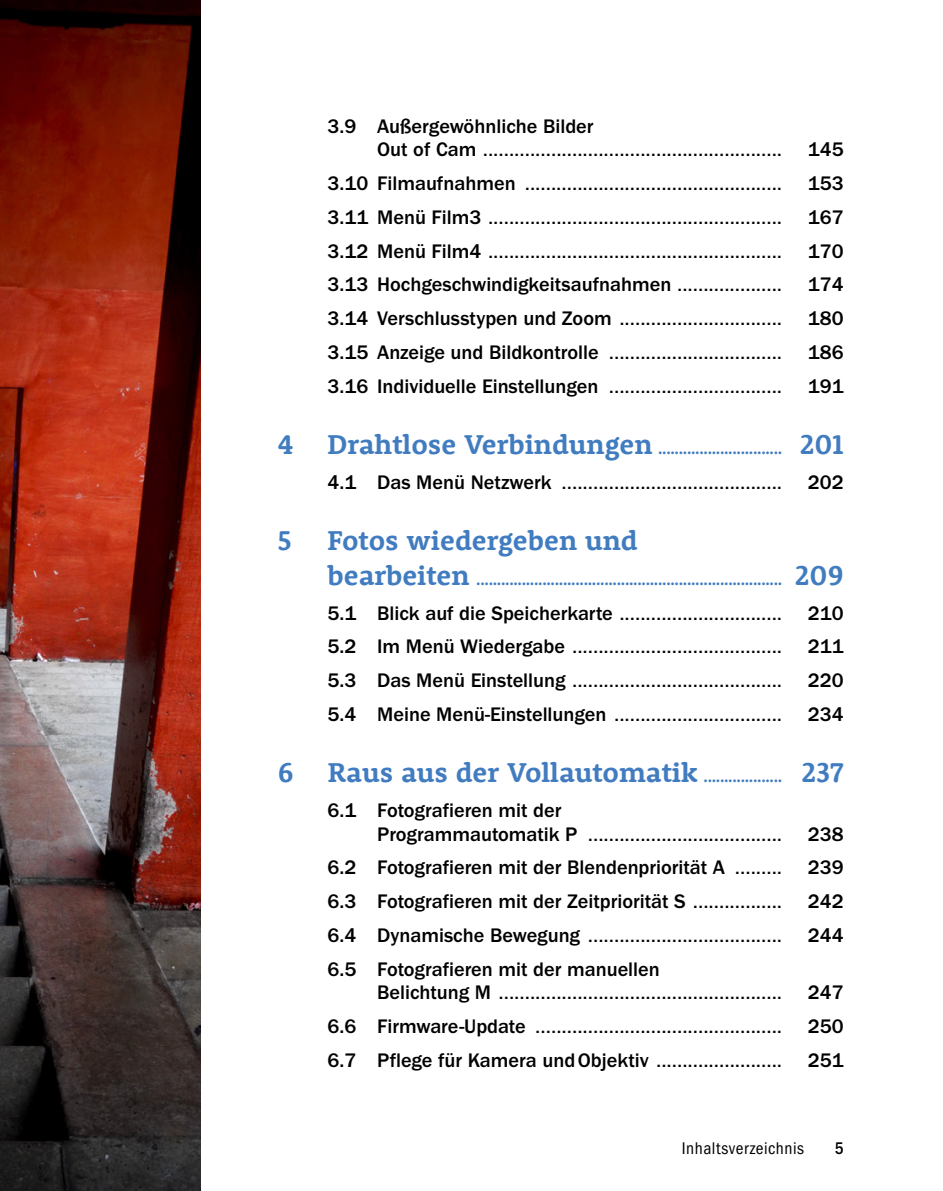
<style>
.page{position:relative;width:943px;height:1191px;background:#fff}
.page>*{position:absolute;margin:0;border:0;box-sizing:border-box;transform-origin:0 0}
.t1{font:700 28px "Rooney";color:#417cc0}
.t2{font:21px "Franklin Gothic URW Boo";color:#000}
.t3{font:500 20.3px "Franklin Gothic URW";color:#000}
.t4{font:600 17.5px "Myriad Pro";color:#417cc0}
.t5{font:17.5px "Franklin Gothic URW Cond";letter-spacing:.03em;color:#000}
.t6{font:500 17.5px "Franklin Gothic URW Cond";color:#000}
.s1{font-family:"Franklin Gothic URW";font-weight:500;font-size:20.3px}
.s2{font-family:"Franklin Gothic URW Boo";font-weight:400;font-size:21px}
.s3{font-family:"Rooney";font-weight:700;font-size:28px}
.s4{font-family:"Myriad Pro";font-weight:600;font-size:17.5px}
</style>
<div class="page">
<img style="left:0;top:0;width:200px;height:1191px">
<p class="t3" style="left:327px;top:113px;width:267px">3.9 Außergewöhnliche Bilder</p>
<p class="t2" style="left:377px;top:136px;width:468px"><span class="s1">Out of Cam</span> ......................................................... <span class="s1">145</span></p>
<p class="t2" style="left:327px;top:170px;width:517px"><span class="s1">3.10 Filmaufnahmen</span> ................................................. <span class="s1">153</span></p>
<p class="t2" style="left:327px;top:204px;width:517px"><span class="s1">3.11 Menü Film3</span> ........................................................ <span class="s1">167</span></p>
<p class="t2" style="left:327px;top:238px;width:517px"><span class="s1">3.12 Menü Film4</span> ........................................................ <span class="s1">170</span></p>
<p class="t3" style="left:327px;top:272px;width:517px">3.13 Hochgeschwindigkeitsaufnahmen <span class="s2">....................</span> 174</p>
<p class="t2" style="left:327px;top:305px;width:517px"><span class="s1">3.14 Verschlusstypen und Zoom</span> ............................... <span class="s1">180</span></p>
<p class="t2" style="left:327px;top:339px;width:517px"><span class="s1">3.15 Anzeige und Bildkontrolle</span> ................................. <span class="s1">186</span></p>
<p class="t2" style="left:327px;top:372px;width:517px"><span class="s1">3.16 Individuelle Einstellungen</span> ................................. <span class="s1">191</span></p>
<p class="t4" style="left:278px;top:436px;width:567px"><span class="s3">4 Drahtlose Verbindungen</span> .............................. <span class="s3">201</span></p>
<p class="t2" style="left:327px;top:468px;width:517px"><span class="s1">4.1 Das Menü Netzwerk</span> .......................................... <span class="s1">202</span></p>
<p class="t1" style="left:278px;top:521px;width:16px">5</p>
<p class="t1" style="left:327px;top:521px;width:311px">Fotos wiedergeben und</p>
<p class="t4" style="left:327px;top:567px;width:517px"><span class="s3">bearbeiten</span> .......................................................................... <span class="s3">209</span></p>
<p class="t2" style="left:327px;top:599px;width:517px"><span class="s1">5.1 Blick auf die Speicherkarte</span> ............................... <span class="s1">210</span></p>
<p class="t2" style="left:327px;top:633px;width:517px"><span class="s1">5.2 Im Menü Wiedergabe</span> ........................................ <span class="s1">211</span></p>
<p class="t2" style="left:327px;top:667px;width:517px"><span class="s1">5.3 Das Menü Einstellung</span> ........................................ <span class="s1">220</span></p>
<p class="t2" style="left:327px;top:701px;width:517px"><span class="s1">5.4 Meine Menü-Einstellungen</span> ................................ <span class="s1">234</span></p>
<p class="t1" style="left:278px;top:754px;width:567px">6 Raus aus der Vollautomatik <span class="s4">...................</span> 237</p>
<p class="t3" style="left:327px;top:797px;width:235px">6.1 Fotografieren mit der</p>
<p class="t2" style="left:377px;top:820px;width:468px"><span class="s1">Programmautomatik P</span> ..................................... <span class="s1">238</span></p>
<p class="t3" style="left:327px;top:855px;width:517px">6.2 Fotografieren mit der Blendenpriorität A <span class="s2">.........</span> 239</p>
<p class="t3" style="left:327px;top:889px;width:517px">6.3 Fotografieren mit der Zeitpriorität S <span class="s2">.................</span> 242</p>
<p class="t2" style="left:327px;top:922px;width:517px"><span class="s1">6.4 Dynamische Bewegung</span> ..................................... <span class="s1">244</span></p>
<p class="t3" style="left:327px;top:956px;width:334px">6.5 Fotografieren mit der manuellen</p>
<p class="t2" style="left:377px;top:979px;width:468px"><span class="s1">Belichtung M</span> ...................................................... <span class="s1">247</span></p>
<p class="t2" style="left:327px;top:1013px;width:517px"><span class="s1">6.6 Firmware-Update</span> ............................................... <span class="s1">250</span></p>
<p class="t3" style="left:327px;top:1047px;width:517px">6.7 Pflege für Kamera undObjektiv <span class="s2">........................</span> 251</p>
<p class="t5" style="left:681px;top:1135px;width:124px">Inhaltsverzeichnis</p>
<p class="t6" style="left:834px;top:1135px;width:10px">5</p>
</div>
